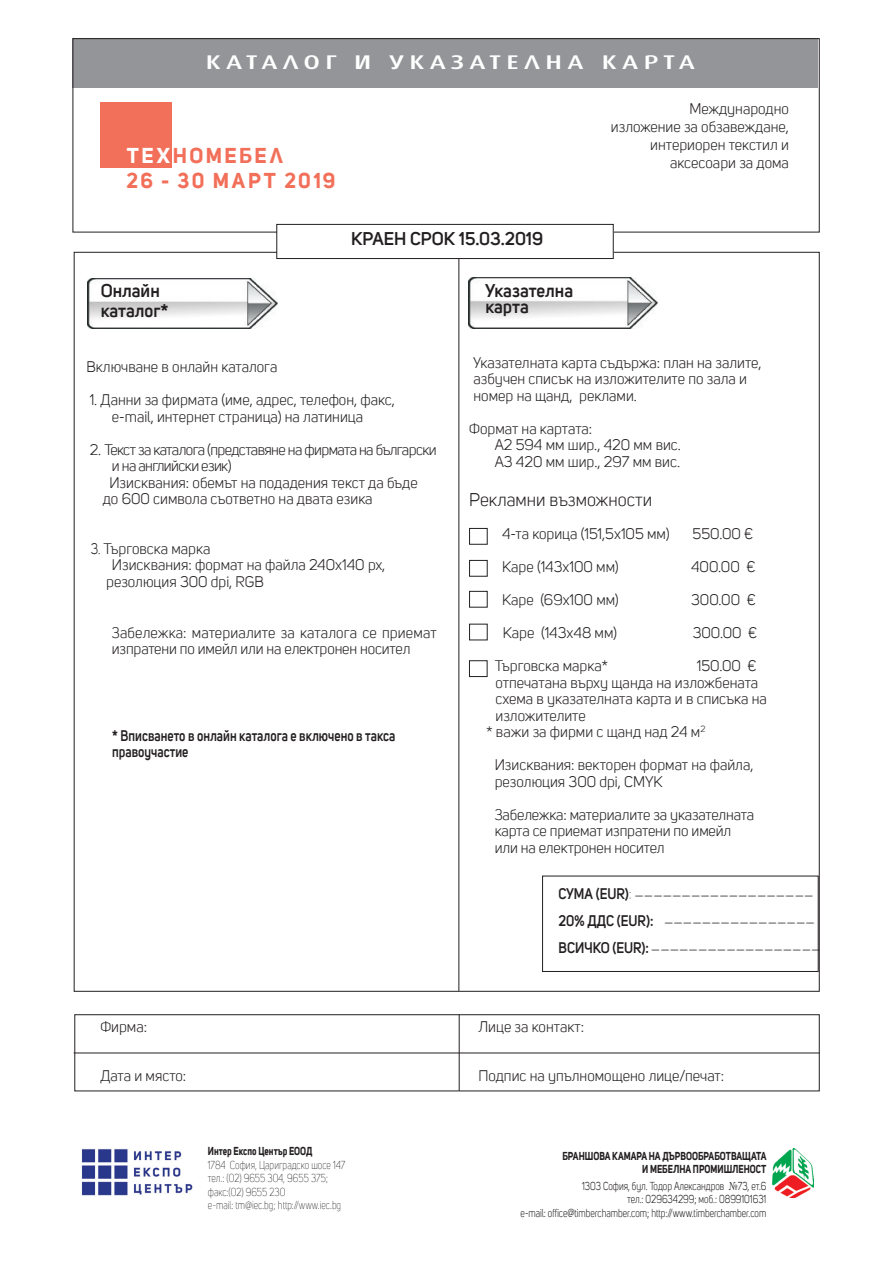
<style>
.page{position:relative;width:893px;height:1263px;background:#fff}
.page>*{position:absolute;margin:0;border:0;box-sizing:border-box;transform-origin:0 0}
.t1{font:700 21px "Uni Sans";letter-spacing:.12em;color:#f26f59}
.t2{font:500 19.8px "Hermes Bg";letter-spacing:.2em;color:#fff;scale:1.36 1}
.t3{font:600 18px/19.8px "Uni Sans";color:#231f20}
.t4{font:18px "Uni Sans";color:#231f20}
.t5{font:15px/16.5px "Uni Sans";color:#231f20}
.t6{font:15px "Uni Sans";letter-spacing:-.04em;color:#231f20}
.t7{font:600 15px/16.5px "Uni Sans";color:#231f20;scale:.85 1}
.t8{font:600 15px/27px "Uni Sans";color:#231f20;scale:.9 1}
.t9{font:15px "Uni Sans";color:#231f20;scale:.85 1}
.t10{font:11.25px/13.5px "Uni Sans";color:#231f20;text-align:right;scale:.8 1}
.t11{font:300 11.25px/13.5px "Uni Sans";color:#231f20;scale:.8 1}
.t12{font:700 11.25px/13.5px "Uni Sans";color:#231f20;text-align:right;scale:.8 1}
.s1{color:#fff}
.s2{font-size:13.5px}
.s3{font-weight:100}
.s4{font-family:"Academy Condensed"}
</style>
<div class="page">
<div style="left:73px;top:38px;width:745px;height:49px;background:#939598"></div>
<div style="left:73px;top:38px;width:747px;height:194px;border:1px solid #231f20"></div>
<div style="left:74px;top:1014px;width:746px;height:77px;border:1px solid #231f20"></div>
<hr style="left:459px;top:1014px;width:1px;height:77px;background:#231f20">
<hr style="left:74px;top:1052px;width:746px;height:1px;background:#231f20">
<div style="left:542px;top:876px;width:277px;height:96px;border:1px solid #231f20"></div>
<img style="left:772px;top:1148px;width:41px;height:50px">
<div style="left:469px;top:528px;width:19px;height:17px;border:1px solid #231f20"></div>
<div style="left:469px;top:560px;width:19px;height:17px;border:1px solid #231f20"></div>
<div style="left:469px;top:591px;width:19px;height:16px;border:1px solid #231f20"></div>
<div style="left:469px;top:624px;width:19px;height:16px;border:1px solid #231f20"></div>
<hr style="left:458px;top:253px;width:1px;height:738px;background:#231f20">
<img style="left:88px;top:278px;width:189px;height:51px">
<img style="left:468px;top:278px;width:190px;height:51px">
<div style="left:277px;top:224px;width:336px;height:34px;background:#fff"></div>
<div style="left:276px;top:224px;width:338px;height:35px;border:1px solid #231f20"></div>
<img style="left:81px;top:1149px;width:112px;height:47px">
<div style="left:469px;top:660px;width:18px;height:17px;border:1px solid #231f20"></div>
<div style="left:100px;top:103px;width:72px;height:65px;background:#f27059"></div>
<h2 class="t2" style="left:206px;top:51px;width:361px">КАТАЛОГ И УКАЗАТЕЛНА КАРТА</h2>
<h1 class="t1" style="left:127px;top:143px;width:158px"><span class="s1">ТЕХ</span>НОМЕБЕЛ</h1>
<h1 class="t1" style="left:127px;top:168px;width:210px">26 - 30 МАРТ 2019</h1>
<p class="t3" style="left:351px;top:229px;width:193px">КРАЕН СРОК 15.03.2019</p>
<p class="t3" style="left:101px;top:281px;width:69px">Онлайн каталог*</p>
<p class="t3" style="left:485px;top:282px;width:89px;line-height:16.5px">Указателна карта</p>
<p class="t5" style="left:611px;top:100px;width:180px;line-height:18px;text-align:right">Международно<br>изложение за обзавеждане, интериорен текстил и</p>
<p class="t5" style="left:670px;top:155px;width:120px">аксесоари за дома</p>
<p class="t5" style="left:86px;top:359px;width:192px">Включване в онлайн каталога</p>
<p class="t5" style="left:112px;top:392px;width:285px;text-indent:-22px">1. Данни за фирмата (име, адрес, телефон, факс, e-mail, интернет страница) на латиница</p>
<p class="t6" style="left:90px;top:441px;width:349px">2. Текст за каталога (представяне на фирмата на български</p>
<p class="t6" style="left:112px;top:458px;width:121px">и на английски език)</p>
<p class="t5" style="left:109px;top:475px;width:310px">Изисквания: обемът на подадения текст да бъде</p>
<p class="t5" style="left:103px;top:491px;width:271px">до 600 символа съответно на двата езика</p>
<p class="t9" style="left:91px;top:540px;width:142px">3<span class="s2">.</span> Търговска марка</p>
<p class="t5" style="left:112px;top:557px;width:275px">Изисквания: формат на файла 240x140 px,</p>
<p class="t5" style="left:106px;top:574px;width:159px">резолюция 300 dpi, RGB</p>
<p class="t5" style="left:112px;top:625px;width:326px">Забележка: материалите за каталога се прие мат изпратени по имейл или на електронен носи тел</p>
<p class="t7" style="left:112px;top:727px;width:335px">* Вписването в онлайн каталога е включено в такса правоучастие</p>
<p class="t5" style="left:473px;top:354px;width:290px">Указателната карта съдържа: план на залите, азбучен списък на изложителите по зала и номер на щанд, реклами.</p>
<p class="t5" style="left:495px;top:420px;width:188px;text-indent:-26px">Формат на картата:<br>А2 594 мм шир., 420 мм вис.<br>А3 420 мм шир., 297 мм вис.</p>
<p class="t4" style="left:469px;top:490px;width:184px">Рекламни възможности</p>
<p class="t5" style="left:502px;top:526px;width:169px">4-та корица (151,5х105 мм)</p>
<p class="t5" style="left:693px;top:526px;width:62px">550.00 €</p>
<p class="t5" style="left:502px;top:559px;width:118px">Каре (143x100 мм)</p>
<p class="t5" style="left:691px;top:559px;width:66px">400.00 €</p>
<p class="t5" style="left:502px;top:592px;width:118px">Каре (69x100 мм)</p>
<p class="t5" style="left:691px;top:592px;width:66px">300.00 €</p>
<p class="t5" style="left:503px;top:625px;width:116px">Каре (143x48 мм)</p>
<p class="t5" style="left:693px;top:625px;width:66px">300.00 €</p>
<p class="t5" style="left:495px;top:658px;width:115px">Търговска марка*</p>
<p class="t5" style="left:697px;top:658px;width:61px">150.00 €</p>
<p class="t5" style="left:495px;top:675px;width:264px">отпечатана върху щанда на изложбената</p>
<p class="t5" style="left:495px;top:691px;width:273px">схема в указателната карта и в списъка на</p>
<p class="t5" style="left:495px;top:708px;width:92px">изложителите</p>
<p class="t5" style="left:486px;top:724px;width:221px">* важи за фирми с щанд над 24 м<sup>2</sup></p>
<p class="t5" style="left:495px;top:757px;width:260px">Изисквания: векторен формат на файла, резо люция 300 dpi, CMYK</p>
<p class="t5" style="left:495px;top:807px;width:261px">Забележка: материалите за указателната карта се приемат изпратени по имейл или на електронен носи тел</p>
<p class="t8" style="left:559px;top:880px;width:107px">СУМА (EUR)<span class="s3">:<br></span>20% ДДС (EUR):<br>ВСИЧКО (EUR):</p>
<p class="t5" style="left:634px;top:882px;width:180px">___________________</p>
<p class="t5" style="left:664px;top:909px;width:152px">________________</p>
<p class="t5" style="left:651px;top:936px;width:171px">__________________</p>
<p class="t5" style="left:100px;top:1018px;width:48px">Фирма:</p>
<p class="t5" style="left:478px;top:1018px;width:107px">Лице за контакт:</p>
<p class="t5" style="left:100px;top:1068px;width:87px">Дата и място:</p>
<p class="t5" style="left:478px;top:1068px;width:247px">Подпис на упълномощено лице/печат:</p>
<p class="t12" style="left:208px;top:1144px;width:132px">Интер Експо Център ЕООД</p>
<p class="t11" style="left:208px;top:1158px;width:173px">1784 София, Цариградско шосе 147 тел.: (02) 9655 304, 9655 375; факс:(02) 9655 230<br>e-mail: tm@iec.bg; http://www.iec.bg</p>
<p class="t12" style="left:562px;top:1149px;width:256px">БРАНШОВА КАМАРА НА ДЪРВООБРАБОТВАЩАТА<br>И МЕБЕЛНА ПРОМИШЛЕНОСТ</p>
<p class="t10" style="left:521px;top:1179px;width:309px">1303 София, бул. Тодор Александров <span class="s4">¹</span>73, ет.6<br>тел.: 029634299; моб.: 0899101631<br>e-mail: office@timberchamber.com; http://www.timberchamber.com</p>
</div>
